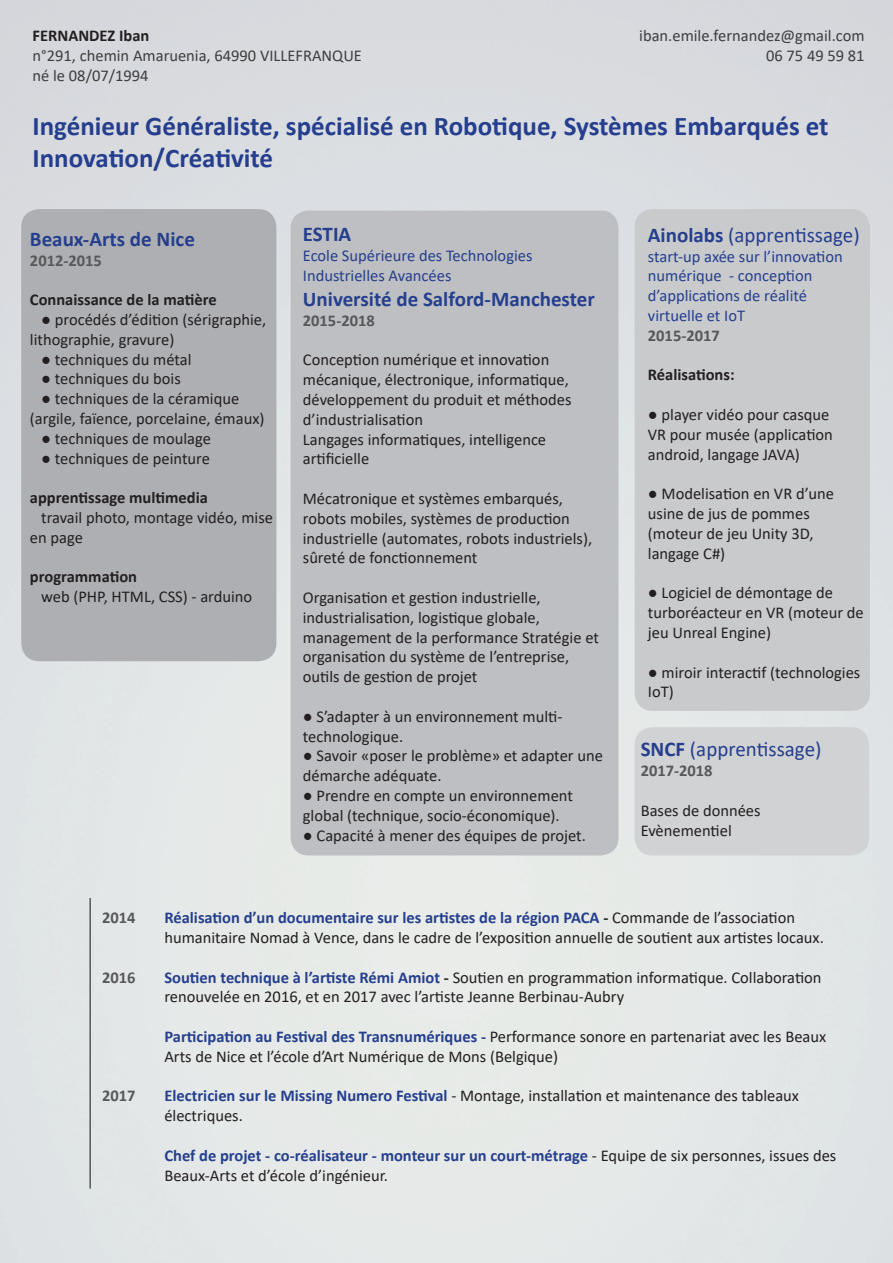
<style>
.page{position:relative;width:893px;height:1263px;background:#fff}
.page>*{position:absolute;margin:0;border:0;box-sizing:border-box;transform-origin:0 0}
.t1{font:700 27px/32.4px "Calibri";color:#253f8e}
.t2{font:700 21px "Calibri";color:#253f8e}
.t3{font:21px "Calibri";color:#253f8e}
.t4{font:16.5px/19.8px "Calibri";color:#231f20}
.t5{font:16.5px/19.8px "Calibri";color:#253f8e}
.t6{font:16.5px "Calibri";color:#3e3e3f}
.t7{font:700 16.5px "Calibri";color:#231f20}
.t8{font:700 16.5px "Calibri";color:#57585a}
.s1{font-weight:700}
.s2{font-weight:700;color:#253f8e}
</style>
<div class="page">
<div style="left:21px;top:209px;width:255px;height:452px;background:#aeafb3;border-radius:18px"></div>
<div style="left:291px;top:210px;width:327px;height:645px;background:#bebfc2;border-radius:18px"></div>
<div style="left:635px;top:209px;width:235px;height:502px;background:#c9cacc;border-radius:18px"></div>
<div style="left:635px;top:727px;width:234px;height:128px;background:#d1d2d4;border-radius:18px"></div>
<hr style="left:89px;top:898px;width:2px;height:290px;background:#57585a">
<p class="t6" style="left:639px;top:25px;width:227px">iban.emile.fernandez@gmail.com</p>
<p class="t6" style="left:766px;top:44px;width:100px">06 75 49 59 81</p>
<p class="t7" style="left:33px;top:24px;width:118px">FERNANDEZ Iban</p>
<p class="t6" style="left:33px;top:44px;width:331px">n°291, chemin Amaruenia, 64990 VILLEFRANQUE</p>
<p class="t6" style="left:33px;top:64px;width:117px">né le 08/07/1994</p>
<p class="t1" style="left:33px;top:110px;width:797px">Ingénieur Généraliste, spécialisé en Robotique, Systèmes Embarqués et<br>Innovation/Créativité</p>
<p class="t2" style="left:30px;top:224px;width:166px">Beaux-Arts de Nice</p>
<p class="t8" style="left:30px;top:248px;width:73px">2012-2015</p>
<p class="t7" style="left:30px;top:288px;width:188px">Connaissance de la matière</p>
<p class="t4" style="left:30px;top:309px;width:238px;text-indent:11px">● procédés d’édition (sérigraphie, lithographie, gravure)</p>
<p class="t4" style="left:41px;top:349px;width:152px">● techniques du métal</p>
<p class="t4" style="left:41px;top:369px;width:141px">● techniques du bois</p>
<p class="t4" style="left:30px;top:388px;width:236px;text-indent:11px">● techniques de la céramique (argile, faïence, porcelaine, émaux)</p>
<p class="t4" style="left:41px;top:428px;width:171px">● techniques de moulage</p>
<p class="t4" style="left:41px;top:448px;width:170px">● techniques de peinture</p>
<p class="t7" style="left:30px;top:486px;width:179px">apprentissage multimedia</p>
<p class="t4" style="left:30px;top:507px;width:245px;text-indent:11px">travail photo, montage vidéo, mise en page</p>
<p class="t7" style="left:30px;top:565px;width:109px">programmation</p>
<p class="t4" style="left:41px;top:586px;width:213px">web (PHP, HTML, CSS) - arduino</p>
<p class="t2" style="left:303px;top:219px;width:50px">ESTIA</p>
<p class="t5" style="left:303px;top:245px;width:231px">Ecole Supérieure des Technologies<br>Industrielles Avancées</p>
<p class="t2" style="left:303px;top:284px;width:293px">Université de Salford-Manchester</p>
<p class="t8" style="left:303px;top:309px;width:73px">2015-2018</p>
<p class="t4" style="left:303px;top:350px;width:270px">Conception numérique et innovation mécanique, électronique, informatique, développement du produit et méthodes d’industrialisation</p>
<p class="t4" style="left:303px;top:429px;width:245px">Langages informatiques, intelligence artificielle</p>
<p class="t4" style="left:303px;top:488px;width:291px">Mécatronique et systèmes embarqués, robots mobiles, systèmes de production industrielle (automates, robots industriels), sûreté de fonctionnement</p>
<p class="t4" style="left:303px;top:587px;width:298px">Organisation et gestion industrielle, industrialisation, logistique globale, management de la performance Stratégie et organisation du système de l’entreprise,</p>
<p class="t4" style="left:303px;top:666px;width:176px">outils de gestion de projet</p>
<p class="t4" style="left:303px;top:706px;width:261px">● S’adapter à un environnement multi&shy;technologique.</p>
<p class="t4" style="left:303px;top:746px;width:302px">● Savoir «poser le problème» et adapter une démarche adéquate.</p>
<p class="t4" style="left:303px;top:785px;width:272px">● Prendre en compte un environnement global (technique, socio-économique).</p>
<p class="t4" style="left:303px;top:825px;width:285px">● Capacité à mener des équipes de projet.</p>
<p class="t3" style="left:648px;top:220px;width:213px"><span class="s1">Ainolabs</span> (apprentissage)</p>
<p class="t5" style="left:648px;top:246px;width:196px">start-up axée sur l’innovation numérique - conception d’applications de réalité virtuelle et IoT</p>
<p class="t8" style="left:648px;top:324px;width:73px">2015-2017</p>
<p class="t7" style="left:648px;top:363px;width:88px">Réalisations:</p>
<p class="t4" style="left:648px;top:404px;width:186px">● player vidéo pour casque<br>VR pour musée (application android, langage JAVA)</p>
<p class="t4" style="left:648px;top:483px;width:188px">● Modelisation en VR d’une usine de jus de pommes (moteur de jeu Unity 3D, langage C#)</p>
<p class="t4" style="left:648px;top:582px;width:217px">● Logiciel de démontage de turboréacteur en VR (moteur de jeu Unreal Engine)</p>
<p class="t4" style="left:648px;top:662px;width:214px">● miroir interactif (technologies<br>IoT)</p>
<p class="t3" style="left:641px;top:735px;width:182px"><span class="s1">SNCF</span> (apprentissage)</p>
<p class="t8" style="left:641px;top:759px;width:73px">2017-2018</p>
<p class="t4" style="left:641px;top:800px;width:121px">Bases de données</p>
<p class="t4" style="left:641px;top:820px;width:93px">Evènementiel</p>
<p class="t8" style="left:102px;top:906px;width:35px">2014</p>
<p class="t8" style="left:102px;top:965px;width:35px">2016</p>
<p class="t8" style="left:102px;top:1084px;width:35px">2017</p>
<p class="t4" style="left:164px;top:907px;width:661px"><span class="s2">Réalisation d’un documentaire sur les artistes de la région PACA</span> <span class="s1">-</span> Commande de l’association humanitaire Nomad à Vence, dans le cadre de l’exposition annuelle de soutient aux artistes locaux.</p>
<p class="t4" style="left:164px;top:967px;width:659px"><span class="s2">Soutien technique à l’artiste Rémi Amiot</span> <span class="s1">-</span> Soutien en programmation informatique. Collaboration renouvelée en 2016, et en 2017 avec l’artiste Jeanne Berbinau-Aubry</p>
<p class="t4" style="left:164px;top:1026px;width:663px"><span class="s2">Participation au Festival des Transnumériques -</span> Performance sonore en partenariat avec les Beaux<br>Arts de Nice et l’école d’Art Numérique de Mons (Belgique)</p>
<p class="t4" style="left:164px;top:1085px;width:636px"><span class="s2">Electricien sur le Missing Numero Festival</span> - Montage, installation et maintenance des tableaux électriques.</p>
<p class="t4" style="left:164px;top:1145px;width:673px"><span class="s2">Chef de projet - co-réalisateur - monteur sur un court-métrage</span> - Equipe de six personnes, issues des<br>Beaux-Arts et d’école d’ingénieur.</p>
</div>
